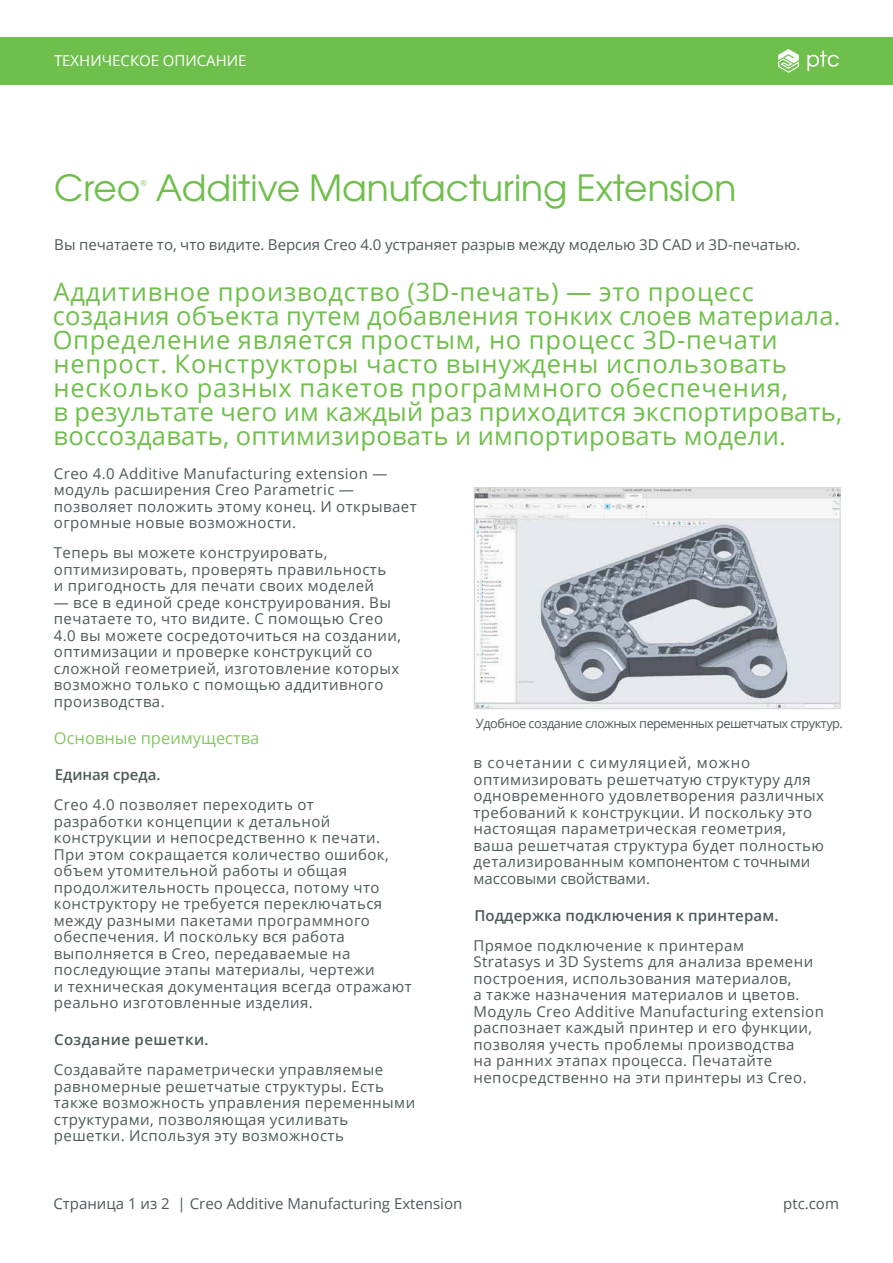
<style>
.page{position:relative;width:893px;height:1263px;background:#fff}
.page>*{position:absolute;margin:0;border:0;box-sizing:border-box;transform-origin:0 0}
.t1{font:36px "Te X Gyre Adventor";color:#6ebf4b}
.t2{font:25.5px/24px "Open Sans";letter-spacing:.03em;color:#6ebf4b}
.t3{font:16.5px "Open Sans";color:#85c664}
.t4{font:15px/16.5px "Open Sans";letter-spacing:.03em;color:#4e595a}
.t5{font:15px "Open Sans";color:#4e595a}
.t6{font:600 15px "Open Sans";letter-spacing:.01em;color:#4e595a}
.t7{font:15px "Open Sans";color:#fff}
.t8{font:600 15px "Open Sans";letter-spacing:.03em;color:#4e595a}
.t9{font:12.75px "Open Sans";letter-spacing:-.04em;color:#4e595a}
.t10{font:8.7px "Te X Gyre Adventor";color:#6ebf4b}
</style>
<div class="page">
<div style="left:0;top:37px;width:893px;height:48px;background:#6ebf4b"></div>
<svg style="left:778px;top:49px;width:21px;height:24px"></svg>
<svg style="left:807px;top:51px;width:32px;height:20px"></svg>
<img style="left:476px;top:489px;width:362px;height:218px">
<div style="left:474px;top:487px;width:366px;height:222px;border:1px solid #d1d3d4"></div>
<p class="t7" style="left:54px;top:50px;width:194px">ТЕХНИЧЕСКОЕ ОПИСАНИЕ</p>
<h1 class="t1" style="left:54px;top:159px;width:683px">Creo Additive Manufacturing Extension</h1>
<p class="t10" style="left:140px;top:176px;width:8px">®</p>
<p class="t5" style="left:54px;top:235px;width:748px">Вы печатаете то, что видите. Версия Creo 4.0 устраняет разрыв между моделью 3D CAD и 3D-печатью.</p>
<p class="t2" style="left:53px;top:279px;width:791px">Аддитивное производство (3D-печать) — это процесс создания объекта путем добавления тонких слоев материала.<br>Определение является простым, но процесс 3D-печати непрост. Конструкторы часто вынуждены использовать несколько разных пакетов программного обеспечения,<br>в результате чего им каждый раз приходится экспортировать, воссоздавать, оптимизировать и импортировать модели.</p>
<p class="t4" style="left:54px;top:465px;width:364px">Creo 4.0 Additive Manufacturing extension — модуль расширения Creo Parametric — позволяет положить этому конец. И открывает огромные новые возможности.</p>
<p class="t4" style="left:54px;top:544px;width:334px">Теперь вы можете конструировать, оптимизировать, проверять правильность и пригодность для печати своих моделей</p>
<p class="t4" style="left:54px;top:594px;width:349px">— все в единой среде конструирования. Вы печатаете то, что видите. С помощью Creo 4.0 вы можете сосредоточиться на создании, оптимизации и проверке конструкций со сложной геометрией, изготовление которых возможно только с помощью аддитивного производства.</p>
<p class="t3" style="left:54px;top:726px;width:207px">Основные преимущества</p>
<p class="t6" style="left:55px;top:764px;width:107px">Единая среда.</p>
<p class="t4" style="left:54px;top:796px;width:359px">Creo 4.0 позволяет переходить от<br>разработки концепции к детальной конструкции и непосредственно к печати.<br>При этом сокращается количество ошибок, объем утомительной работы и общая продолжительность процесса, потому что конструктору не требуется переключаться между разными пакетами программного обеспечения. И поскольку вся работа выполняется в Creo, передаваемые на последующие этапы материалы, чертежи<br>и техническая документация всегда отражают реально изготовленные изделия.</p>
<p class="t8" style="left:54px;top:1029px;width:156px">Создание решетки.</p>
<p class="t4" style="left:54px;top:1061px;width:363px">Создавайте параметрически управляемые равномерные решетчатые структуры. Есть также возможность управления переменными структурами, позволяющая усиливать решетки. Используя эту возможность</p>
<p class="t9" style="left:476px;top:714px;width:369px">Удобное создание сложных переменных решетчатых структур.</p>
<p class="t4" style="left:473px;top:754px;width:352px">в сочетании с симуляцией, можно оптимизировать решетчатую структуру для одновременного удовлетворения различных требований к конструкции. И поскольку это настоящая параметрическая геометрия, ваша решетчатая структура будет полностью детализированным компонентом с точными массовыми свойствами.</p>
<p class="t6" style="left:474px;top:905px;width:306px">Поддержка подключения к принтерам.</p>
<p class="t4" style="left:473px;top:936px;width:352px">Прямое подключение к принтерам<br>Stratasys и 3D Systems для анализа времени построения, использования материалов,<br>а также назначения материалов и цветов.<br>Модуль Creo Additive Manufacturing extension распознает каждый принтер и его функции, позволяя учесть проблемы производства<br>на ранних этапах процесса. Печатайте непосредственно на эти принтеры из Creo.</p>
<p class="t5" style="left:53px;top:1193px;width:410px">Страница 1 из 2 | Creo Additive Manufacturing Extension</p>
<p class="t4" style="left:783px;top:1195px;width:57px">ptc.com</p>
</div>
